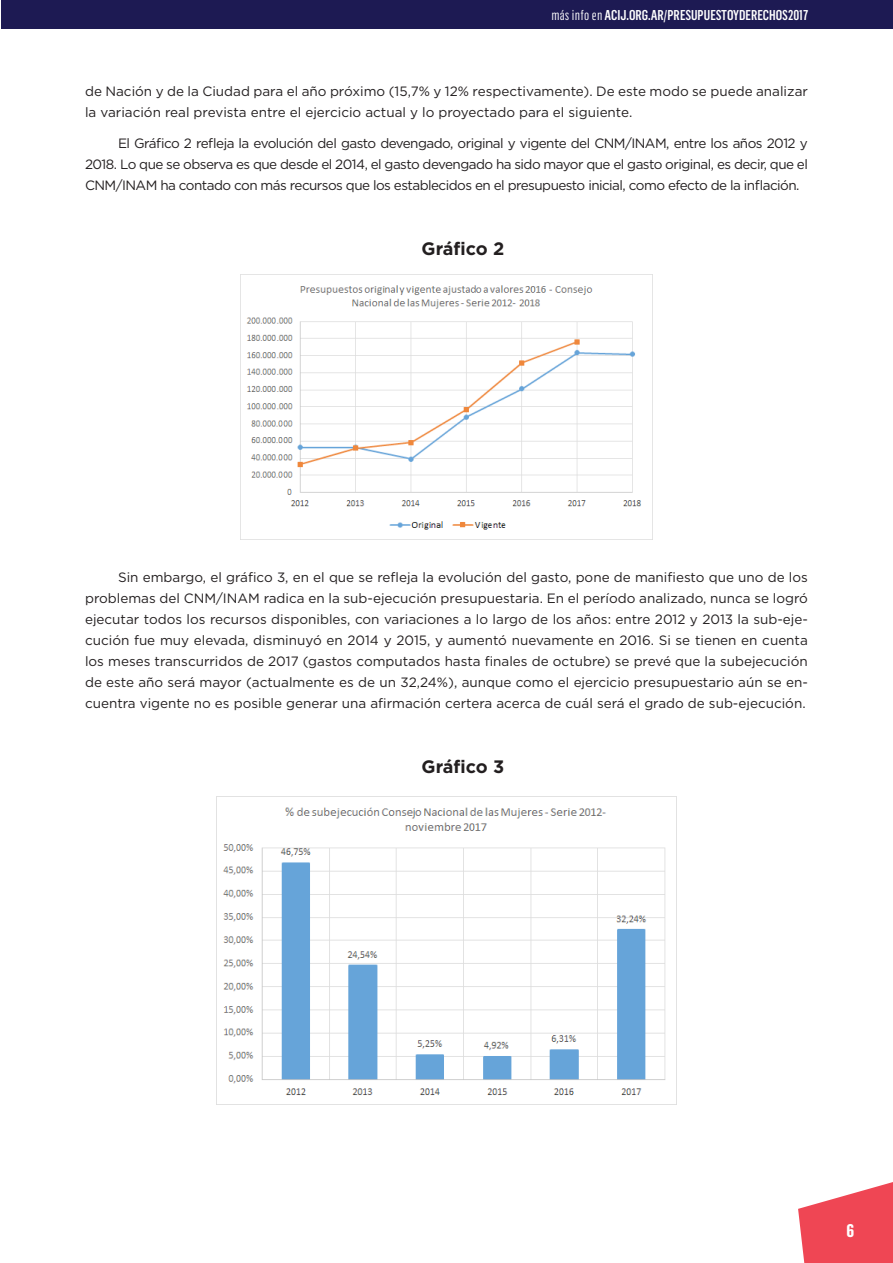
<style>
.page{position:relative;width:893px;height:1263px;background:#fff}
.page>*{position:absolute;margin:0;border:0;box-sizing:border-box;transform-origin:0 0}
.texto{font:700 18px "Gotham";letter-spacing:-.005em;color:#231f20}
.t1{font:700 18px "Flama Condensed";color:#fff}
.t2{font:500 13.95px "Flama Condensed";color:#fff}
.texto-2{font:13.5px/21px "Gotham";color:#231f20;text-align:justify}
.s1{font-weight:400}
</style>
<div class="page">
<div style="left:1px;top:0;width:892px;height:28px;background:#1d1a53"></div>
<svg style="left:798px;top:1182px;width:95px;height:81px"></svg>
<img style="left:240px;top:275px;width:413px;height:264px">
<img style="left:217px;top:796px;width:459px;height:309px">
<p class="t2" style="left:551px;top:7px;width:258px"><span class="s1">más info en</span> ACIJ.ORG.AR/PRESUPUESTOYDERECHOS2017</p>
<p class="texto-2" style="left:85px;top:80px;width:724px">de Nación y de la Ciudad para el año próximo (15,7% y 12% respectivamente). De este modo se puede analizar la variación real prevista entre el ejercicio actual y lo proyectado para el siguiente.</p>
<p class="texto-2" style="left:85px;top:133px;width:724px;text-indent:33px">El Gráfico 2 refleja la evolución del gasto devengado, original y vigente del CNM/INAM, entre los años 2012 y 2018. Lo que se observa es que desde el 2014, el gasto devengado ha sido mayor que el gasto original, es decir, que el CNM/INAM ha contado con más recursos que los establecidos en el presupuesto inicial, como efecto de la inflación.</p>
<p class="texto" style="left:422px;top:237px;width:84px">Gráfico 2</p>
<p class="texto-2" style="left:85px;top:567px;width:724px;text-indent:33px">Sin embargo, el gráfico 3, en el que se refleja la evolución del gasto, pone de manifiesto que uno de los problemas del CNM/INAM radica en la sub-ejecución presupuestaria. En el período analizado, nunca se logró ejecutar todos los recursos disponibles, con variaciones a lo largo de los años: entre 2012 y 2013 la sub-eje&shy;cución fue muy elevada, disminuyó en 2014 y 2015, y aumentó nuevamente en 2016. Si se tienen en cuenta los meses transcurridos de 2017 (gastos computados hasta finales de octubre) se prevé que la subejecución de este año será mayor (actualmente es de un 32,24%), aunque como el ejercicio presupuestario aún se en&shy;cuentra vigente no es posible generar una afirmación certera acerca de cuál será el grado de sub-ejecución.</p>
<p class="texto" style="left:422px;top:754px;width:84px">Gráfico 3</p>
<h1 class="t1" style="left:847px;top:1219px;width:9px">6</h1>
</div>
